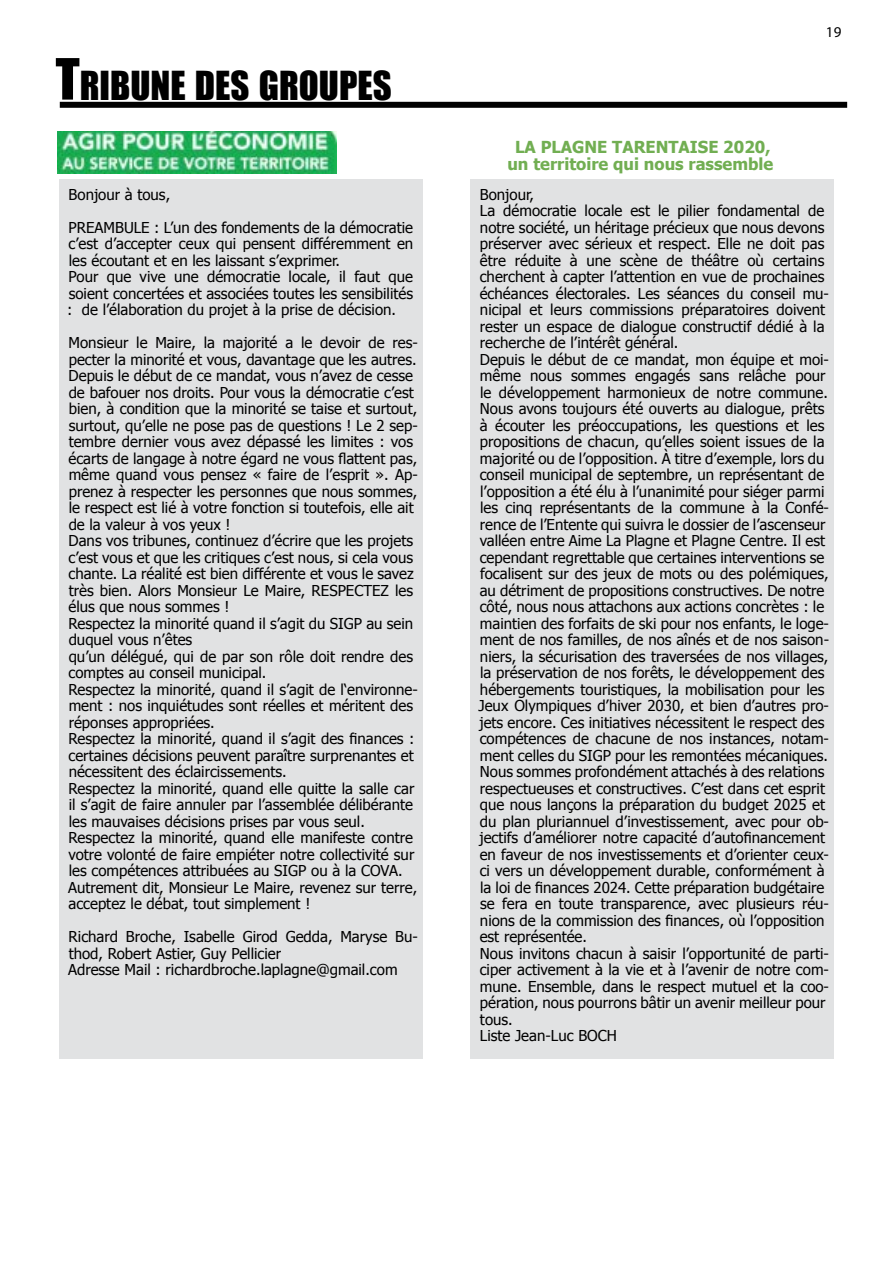
<style>
.page{position:relative;width:893px;height:1263px;background:#fff}
.page>*{position:absolute;margin:0;border:0;box-sizing:border-box;transform-origin:0 0}
.t1{font:36.75px "Impact";color:#000}
.t2{font:700 16.5px/16.5px "Tahoma";color:#71ae52;text-align:center}
.t3{font:15px/16.5px "Tahoma";color:#000}
.t4{font:15px "Myriad Pro";color:#000}
.s1{font-size:52.5px}
</style>
<div class="page">
<img style="left:58px;top:132px;width:279px;height:41px">
<div style="left:59px;top:180px;width:364px;height:879px;background:#e1e2e3"></div>
<div style="left:60px;top:102px;width:787px;height:6px;background:#000"></div>
<div style="left:471px;top:180px;width:363px;height:879px;background:#e1e2e3"></div>
<h1 class="t1" style="left:56px;top:57px;width:338px"><span class="s1">T</span>RIBUNE DES GROUPES</h1>
<p class="t3" style="left:69px;top:185px;width:103px">Bonjour à tous,</p>
<p class="t3" style="left:67px;top:218px;width:348px">PREAMBULE : L’un des fondements de la démocratie c’est d’accepter ceux qui pensent différemment en les écoutant et en les laissant s’exprimer.<br>Pour que vive une démocratie locale, il faut que soient concertées et associées toutes les sensibilités : de l’élaboration du projet à la prise de décision.</p>
<p class="t3" style="left:68px;top:334px;width:351px">Monsieur le Maire, la majorité a le devoir de res&shy;pecter la minorité et vous, davantage que les autres.<br>Depuis le début de ce mandat, vous n’avez de cesse de bafouer nos droits. Pour vous la démocratie c’est bien, à condition que la minorité se taise et surtout, surtout, qu’elle ne pose pas de questions ! Le 2 sep&shy;tembre dernier vous avez dépassé les limites : vos écarts de langage à notre égard ne vous flattent pas, même quand vous pensez « faire de l’esprit ». Ap&shy;prenez à respecter les personnes que nous sommes, le respect est lié à votre fonction si toutefois, elle ait de la valeur à vos yeux !<br>Dans vos tribunes, continuez d’écrire que les projets c’est vous et que les critiques c’est nous, si cela vous chante. La réalité est bien différente et vous le savez très bien. Alors Monsieur Le Maire, RESPECTEZ les élus que nous sommes !<br>Respectez la minorité quand il s’agit du SIGP au sein duquel vous n’êtes<br>qu’un délégué, qui de par son rôle doit rendre des comptes au conseil municipal.<br>Respectez la minorité, quand il s’agit de l‘environne&shy;ment : nos inquiétudes sont réelles et méritent des réponses appropriées.<br>Respectez la minorité, quand il s’agit des finances : certaines décisions peuvent paraître surprenantes et nécessitent des éclaircissements.<br>Respectez la minorité, quand elle quitte la salle car il s’agit de faire annuler par l’assemblée délibérante les mauvaises décisions prises par vous seul.<br>Respectez la minorité, quand elle manifeste contre votre volonté de faire empiéter notre collectivité sur les compétences attribuées au SIGP ou à la COVA.<br>Autrement dit, Monsieur Le Maire, revenez sur terre, acceptez le débat, tout simplement !</p>
<p class="t3" style="left:68px;top:928px;width:351px">Richard Broche, Isabelle Girod Gedda, Maryse Bu&shy;thod, Robert Astier, Guy Pellicier<br>Adresse Mail : richardbroche.laplagne@gmail.com</p>
<p class="t2" style="left:507px;top:138px;width:267px">LA PLAGNE TARENTAISE 2020, un territoire qui nous rassemble</p>
<p class="t4" style="left:826px;top:23px;width:17px">19</p>
<p class="t3" style="left:478px;top:185px;width:352px">Bonjour,<br>La démocratie locale est le pilier fondamental de notre société, un héritage précieux que nous devons préserver avec sérieux et respect. Elle ne doit pas être réduite à une scène de théâtre où certains cherchent à capter l’attention en vue de prochaines échéances électorales. Les séances du conseil mu&shy;nicipal et leurs commissions préparatoires doivent rester un espace de dialogue constructif dédié à la recherche de l’intérêt général.<br>Depuis le début de ce mandat, mon équipe et moi&shy;même nous sommes engagés sans relâche pour le développement harmonieux de notre commune.<br>Nous avons toujours été ouverts au dialogue, prêts à écouter les préoccupations, les questions et les propositions de chacun, qu’elles soient issues de la majorité ou de l’opposition. À titre d’exemple, lors du conseil municipal de septembre, un représentant de l’opposition a été élu à l’unanimité pour siéger parmi les cinq représentants de la commune à la Confé&shy;rence de l’Entente qui suivra le dossier de l’ascenseur valléen entre Aime La Plagne et Plagne Centre. Il est cependant regrettable que certaines interventions se focalisent sur des jeux de mots ou des polémiques, au détriment de propositions constructives. De notre côté, nous nous attachons aux actions concrètes : le maintien des forfaits de ski pour nos enfants, le loge&shy;ment de nos familles, de nos aînés et de nos saison&shy;niers, la sécurisation des traversées de nos villages, la préservation de nos forêts, le développement des hébergements touristiques, la mobilisation pour les Jeux Olympiques d’hiver 2030, et bien d’autres pro&shy;jets encore. Ces initiatives nécessitent le respect des compétences de chacune de nos instances, notam&shy;ment celles du SIGP pour les remontées mécaniques.<br>Nous sommes profondément attachés à des relations respectueuses et constructives. C’est dans cet esprit que nous lançons la préparation du budget 2025 et du plan pluriannuel d’investissement, avec pour ob&shy;jectifs d’améliorer notre capacité d’autofinancement en faveur de nos investissements et d’orienter ceux&shy;ci vers un développement durable, conformément à la loi de finances 2024. Cette préparation budgétaire se fera en toute transparence, avec plusieurs réu&shy;nions de la commission des finances, où l’opposition est représentée.<br>Nous invitons chacun à saisir l’opportunité de parti&shy;ciper activement à la vie et à l’avenir de notre com&shy;mune. Ensemble, dans le respect mutuel et la coo&shy;pération, nous pourrons bâtir un avenir meilleur pour tous.<br>Liste Jean-Luc BOCH</p>
</div>
